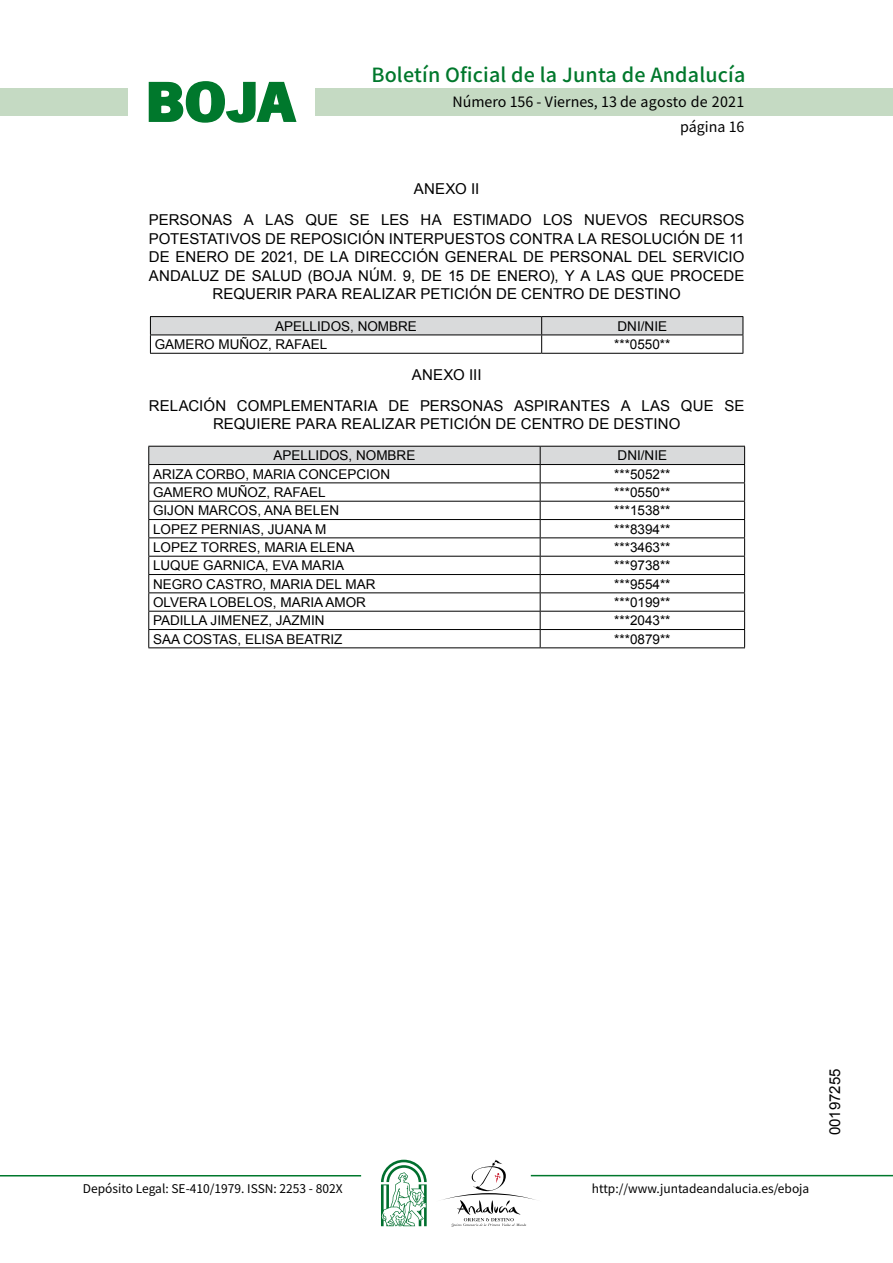
<style>
.page{position:relative;width:893px;height:1263px;background:#fff}
.page>*{position:absolute;margin:0;border:0;box-sizing:border-box;transform-origin:0 0}
.t1{font:700 57.75px "News Got T";color:#00782c;scale:1.14 1}
.t2{font:500 19.5px "Noto Sans HK";letter-spacing:.01em;color:#00782c}
.t3{font:15px/18.5px "Arial";letter-spacing:.005em;color:#000;text-align:center}
.t4{font:14.25px/24.5px "Noto Sans HK";color:#000;text-align:right}
.t5{font:13.5px "Arial";color:#000}
.t6{font:12px "Noto Sans HK";color:#000}
</style>
<div class="page">
<div style="left:315px;top:88px;width:577px;height:28px;background:#c5dac3"></div>
<div style="left:0;top:88px;width:128px;height:28px;background:#c5dac3"></div>
<hr style="left:0;top:1175px;width:361px;height:2px;background:#00782c">
<hr style="left:531px;top:1175px;width:361px;height:1px;background:#00782c">
<svg style="left:148px;top:81px;width:149px;height:42px"></svg>
<svg style="left:442px;top:1160px;width:100px;height:67px"></svg>
<svg style="left:381px;top:1160px;width:45px;height:66px"></svg>
<hr style="left:150px;top:316px;width:391px;height:1px;background:#000">
<hr style="left:541px;top:316px;width:202px;height:1px;background:#000">
<svg style="left:150px;top:317px;width:593px;height:36px"></svg>
<hr style="left:150px;top:353px;width:391px;height:1px;background:#000">
<hr style="left:541px;top:353px;width:202px;height:1px;background:#000">
<svg style="left:148px;top:446px;width:597px;height:201px"></svg>
<hr style="left:148px;top:647px;width:392px;height:1px;background:#000">
<hr style="left:540px;top:647px;width:205px;height:1px;background:#000">
<h1 class="t1" style="left:145px;top:68px;width:133px">BOJA</h1>
<h2 class="t2" style="left:371px;top:64px;width:375px">Boletín Oficial de la Junta de Andalucía</h2>
<p class="t4" style="left:452px;top:90px;width:293px">Número 156 - Viernes, 13 de agosto de 2021 página 16</p>
<p class="t3" style="left:149px;top:173px;width:597px;line-height:31.2px">ANEXO II<br>PERSONAS A LAS QUE SE LES HA ESTIMADO LOS NUEVOS RECURSOS</p>
<p class="t3" style="left:149px;top:229px;width:597px">POTESTATIVOS DE REPOSICIÓN INTERPUESTOS CONTRA LA RESOLUCIÓN DE 11<br>DE ENERO DE 2021, DE LA DIRECCIÓN GENERAL DE PERSONAL DEL SERVICIO ANDALUZ DE SALUD (BOJA NÚM. 9, DE 15 DE ENERO), Y A LAS QUE PROCEDE REQUERIR PARA REALIZAR PETICIÓN DE CENTRO DE DESTINO</p>
<p class="t5" style="left:275px;top:317px;width:143px">APELLIDOS, NOMBRE</p>
<p class="t5" style="left:617px;top:317px;width:51px">DNI/NIE</p>
<p class="t5" style="left:155px;top:335px;width:174px">GAMERO MUÑOZ, RAFAEL</p>
<p class="t5" style="left:614px;top:335px;width:58px">***0550**</p>
<p class="t3" style="left:149px;top:360px;width:597px;line-height:30.8px">ANEXO III<br>RELACIÓN COMPLEMENTARIA DE PERSONAS ASPIRANTES A LAS QUE SE</p>
<p class="t3" style="left:213px;top:414px;width:469px">REQUIERE PARA REALIZAR PETICIÓN DE CENTRO DE DESTINO</p>
<p class="t5" style="left:273px;top:447px;width:143px">APELLIDOS, NOMBRE</p>
<p class="t5" style="left:617px;top:447px;width:51px">DNI/NIE</p>
<p class="t5" style="left:153px;top:465px;width:239px">ARIZA CORBO, MARIA CONCEPCION</p>
<p class="t5" style="left:614px;top:465px;width:58px">***5052**</p>
<p class="t5" style="left:153px;top:483px;width:174px">GAMERO MUÑOZ, RAFAEL</p>
<p class="t5" style="left:614px;top:483px;width:58px">***0550**</p>
<p class="t5" style="left:153px;top:502px;width:188px">GIJON MARCOS, ANA BELEN</p>
<p class="t5" style="left:614px;top:502px;width:58px">***1538**</p>
<p class="t5" style="left:153px;top:520px;width:175px">LOPEZ PERNIAS, JUANA M</p>
<p class="t5" style="left:614px;top:520px;width:58px">***8394**</p>
<p class="t5" style="left:153px;top:538px;width:203px">LOPEZ TORRES, MARIA ELENA</p>
<p class="t5" style="left:614px;top:538px;width:58px">***3463**</p>
<p class="t5" style="left:153px;top:557px;width:193px">LUQUE GARNICA, EVA MARIA</p>
<p class="t5" style="left:614px;top:557px;width:58px">***9738**</p>
<p class="t5" style="left:153px;top:575px;width:224px">NEGRO CASTRO, MARIA DEL MAR</p>
<p class="t5" style="left:614px;top:575px;width:58px">***9554**</p>
<p class="t5" style="left:153px;top:593px;width:214px">OLVERA LOBELOS, MARIA AMOR</p>
<p class="t5" style="left:614px;top:593px;width:58px">***0199**</p>
<p class="t5" style="left:153px;top:612px;width:173px">PADILLA JIMENEZ, JAZMIN</p>
<p class="t5" style="left:614px;top:612px;width:58px">***2043**</p>
<p class="t5" style="left:153px;top:630px;width:191px">SAA COSTAS, ELISA BEATRIZ</p>
<p class="t5" style="left:614px;top:630px;width:58px">***0879**</p>
<p class="t6" style="left:83px;top:1181px;width:261px">Depósito Legal: SE-410/1979. ISSN: 2253 - 802X</p>
<p class="t6" style="left:592px;top:1181px;width:219px">http://www.juntadeandalucia.es/eboja</p>
<p class="t3" style="left:825px;top:1135px;width:68px;rotate:-90deg">00197255</p>
</div>
